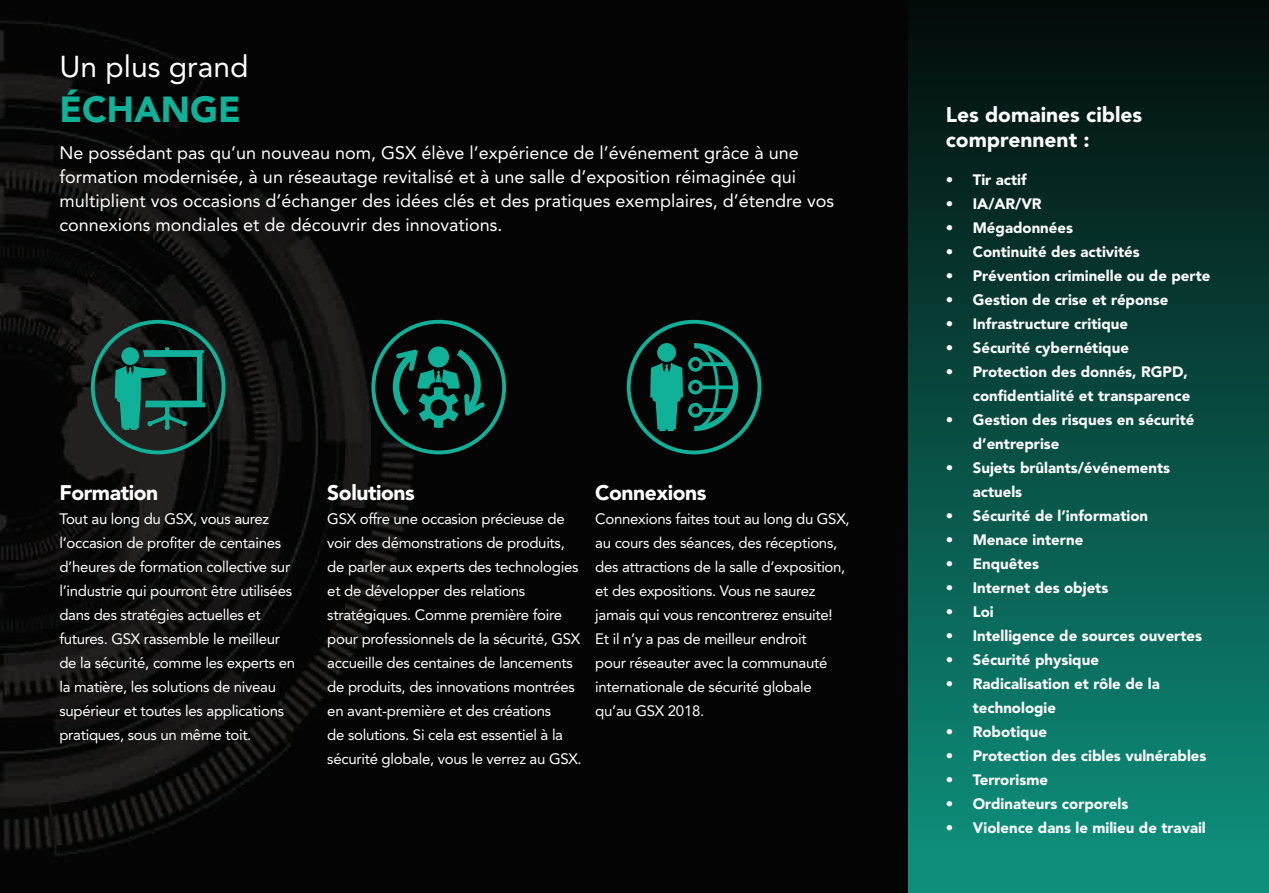
<style>
.page{position:relative;width:1269px;height:893px;background:#fff}
.page>*{position:absolute;margin:0;border:0;box-sizing:border-box;transform-origin:0 0}
.t1{font:900 36px "Avenir LT Std";color:#11b199}
.t2{font:30px "Avenir LT Std";color:#fff}
.t3{font:900 21px/25.2px "Avenir LT Std";color:#fff}
.t4{font:900 21px "Avenir LT Std";letter-spacing:-.02em;color:#fff}
.t5{font:18px/24px "Avenir LT Std";color:#fff}
.t6{font:15px/24px "Avenir LT Std";letter-spacing:-.02em;color:#fff}
.t7{font:900 15px/24px "Avenir LT Std";color:#fff}
</style>
<div class="page">
<img style="left:0;top:0;width:908px;height:893px">
<div style="left:908px;top:0;width:360px;height:893px;background:linear-gradient(to bottom,#030a08,#0e9480)"></div>
<svg style="left:91px;top:320px;width:134px;height:134px;background:#153e37"></svg>
<svg style="left:626px;top:320px;width:135px;height:134px;background:#06352d"></svg>
<svg style="left:371px;top:320px;width:135px;height:134px;background:#062e27"></svg>
<h2 class="t2" style="left:59px;top:49px;width:190px">Un plus grand</h2>
<h1 class="t1" style="left:59px;top:87px;width:183px">ÉCHANGE</h1>
<p class="t5" style="left:59px;top:141px;width:776px">Ne possédant pas qu’un nouveau nom, GSX élève l’expérience de l’événement grâce à une formation modernisée, à un réseautage revitalisé et à une salle d’exposition réimaginée qui multiplient vos occasions d’échanger des idées clés et des pratiques exemplaires, d’étendre vos connexions mondiales et de découvrir des innovations.</p>
<h3 class="t4" style="left:59px;top:480px;width:100px">Formation</h3>
<p class="t6" style="left:59px;top:506px;width:237px">Tout au long du GSX, vous aurez l’occasion de profiter de centaines d’heures de formation collective sur l’industrie qui pourront être utilisées dans des stratégies actuelles et futures. GSX rassemble le meilleur de la sécurité, comme les experts en la matière, les solutions de niveau supérieur et toutes les applications pratiques, sous un même toit.</p>
<h3 class="t4" style="left:327px;top:480px;width:89px">Solutions</h3>
<p class="t6" style="left:327px;top:506px;width:256px">GSX offre une occasion précieuse de voir des démonstrations de produits, de parler aux experts des technologies et de développer des relations stratégiques. Comme première foire pour professionnels de la sécurité, GSX accueille des centaines de lancements de produits, des innovations montrées en avant-première et des créations<br>de solutions. Si cela est essentiel à la sécurité globale, vous le verrez au GSX.</p>
<h3 class="t4" style="left:595px;top:480px;width:113px">Connexions</h3>
<p class="t6" style="left:595px;top:506px;width:256px">Connexions faites tout au long du GSX, au cours des séances, des réceptions, des attractions de la salle d’exposition, et des expositions. Vous ne saurez jamais qui vous rencontrerez ensuite!<br>Et il n’y a pas de meilleur endroit<br>pour réseauter avec la communauté internationale de sécurité globale qu’au GSX 2018.</p>
<h3 class="t3" style="left:945px;top:102px;width:198px">Les domaines cibles comprennent :</h3>
<p class="t7" style="left:945px;top:168px;width:82px">• Tir actif</p>
<p class="t7" style="left:945px;top:192px;width:97px">• IA/AR/VR</p>
<p class="t7" style="left:945px;top:216px;width:129px">• Mégadonnées</p>
<p class="t7" style="left:945px;top:240px;width:195px">• Continuité des activités</p>
<p class="t7" style="left:945px;top:264px;width:266px">• Prévention criminelle ou de perte</p>
<p class="t7" style="left:945px;top:288px;width:224px">• Gestion de crise et réponse</p>
<p class="t7" style="left:945px;top:312px;width:184px">• Infrastructure critique</p>
<p class="t7" style="left:945px;top:336px;width:185px">• Sécurité cybernétique</p>
<p class="t7" style="left:945px;top:360px;width:246px;text-align:right">• Protection des donnés, RGPD, confidentialité et transparence</p>
<p class="t7" style="left:972px;top:408px;width:223px;text-indent:-27px">• Gestion des risques en sécurité d’entreprise</p>
<p class="t7" style="left:972px;top:456px;width:199px;text-indent:-27px">• Sujets brûlants/événements actuels</p>
<p class="t7" style="left:945px;top:504px;width:204px">• Sécurité de l’information</p>
<p class="t7" style="left:945px;top:528px;width:139px">• Menace interne</p>
<p class="t7" style="left:945px;top:552px;width:95px">• Enquêtes</p>
<p class="t7" style="left:945px;top:576px;width:164px">• Internet des objets</p>
<p class="t7" style="left:945px;top:600px;width:50px">• Loi</p>
<p class="t7" style="left:945px;top:624px;width:258px">• Intelligence de sources ouvertes</p>
<p class="t7" style="left:945px;top:648px;width:155px">• Sécurité physique</p>
<p class="t7" style="left:972px;top:672px;width:188px;text-indent:-27px">• Radicalisation et rôle de la technologie</p>
<p class="t7" style="left:945px;top:720px;width:103px">• Robotique</p>
<p class="t7" style="left:945px;top:744px;width:262px">• Protection des cibles vulnérables</p>
<p class="t7" style="left:945px;top:768px;width:104px">• Terrorisme</p>
<p class="t7" style="left:945px;top:792px;width:184px">• Ordinateurs corporels</p>
<p class="t7" style="left:945px;top:816px;width:261px">• Violence dans le milieu de travail</p>
</div>
